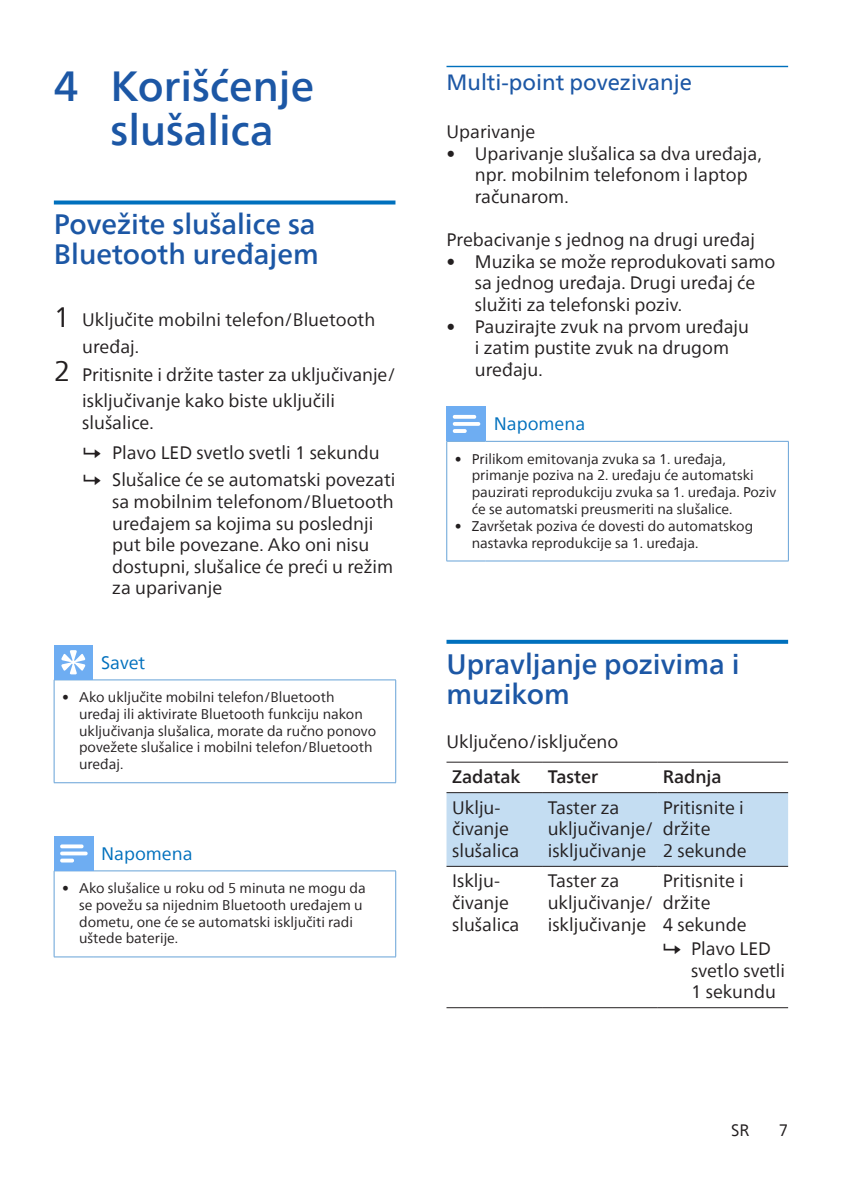
<style>
.page{position:relative;width:842px;height:1191px;background:#fff}
.page>*{position:absolute;margin:0;border:0;box-sizing:border-box;transform-origin:0 0}
.t1{font:500 42px/44px "Neue Frutiger World";color:#1c57a5;text-align:center}
.heading2{font:500 28px/30px "Neue Frutiger World";color:#1c57a5}
.head_3{font:22px "Neue Frutiger World";color:#1c57a5}
.Body{font:18px/21.6px "Neue Frutiger World";color:#231f20}
.Body-2{font:18px "Neue Frutiger World";color:#0070bd}
.Body-3{font:500 18px "Neue Frutiger World";color:#231f20}
.t2{font:16.4px "Neue Frutiger World";color:#231f20}
.t3{font:14px/16.8px "Neue Frutiger World";color:#231f20}
.s1{font-size:28px}
.s2{font-weight:300}
</style>
<div class="page">
<svg style="left:54px;top:200px;width:341px;height:4px"></svg>
<hr style="left:395px;top:680px;width:1px;height:102px;background:#66a2d7">
<hr style="left:54px;top:680px;width:1px;height:102px;background:#66a2d7">
<hr style="left:54px;top:782px;width:39px;height:1px;background:#66a2d7">
<hr style="left:93px;top:782px;width:303px;height:1px;background:#66a2d7">
<hr style="left:93px;top:679px;width:303px;height:1px;background:#66a2d7">
<hr style="left:54px;top:679px;width:39px;height:1px;background:#66a2d7">
<div style="left:54px;top:645px;width:39px;height:34px;background:#6eadf2"></div>
<svg style="left:61px;top:650px;width:24px;height:24px"></svg>
<hr style="left:395px;top:871px;width:1px;height:85px;background:#66a2d7">
<hr style="left:54px;top:871px;width:1px;height:85px;background:#66a2d7">
<hr style="left:54px;top:956px;width:39px;height:1px;background:#66a2d7">
<hr style="left:93px;top:956px;width:303px;height:1px;background:#66a2d7">
<hr style="left:93px;top:870px;width:303px;height:1px;background:#66a2d7">
<hr style="left:54px;top:870px;width:39px;height:1px;background:#66a2d7">
<div style="left:54px;top:836px;width:39px;height:34px;background:#6eadf2"></div>
<svg style="left:60px;top:844px;width:28px;height:18px"></svg>
<hr style="left:446px;top:66px;width:342px;height:1px;background:#0070bd">
<svg style="left:446px;top:640px;width:342px;height:4px"></svg>
<hr style="left:788px;top:441px;width:1px;height:120px;background:#66a2d7">
<hr style="left:446px;top:441px;width:1px;height:120px;background:#66a2d7">
<hr style="left:446px;top:560px;width:40px;height:1px;background:#66a2d7">
<hr style="left:486px;top:560px;width:303px;height:1px;background:#66a2d7">
<hr style="left:486px;top:441px;width:303px;height:1px;background:#66a2d7">
<hr style="left:446px;top:441px;width:40px;height:1px;background:#66a2d7">
<div style="left:446px;top:407px;width:40px;height:34px;background:#6eadf2"></div>
<svg style="left:453px;top:415px;width:27px;height:18px"></svg>
<div style="left:446px;top:793px;width:342px;height:73px;background:#c4ddf2"></div>
<hr style="left:446px;top:762px;width:96px;height:1px;background:#231f20">
<hr style="left:542px;top:762px;width:115px;height:1px;background:#231f20">
<hr style="left:657px;top:762px;width:131px;height:1px;background:#231f20">
<hr style="left:446px;top:792px;width:96px;height:1px;background:#231f20">
<hr style="left:542px;top:792px;width:115px;height:1px;background:#231f20">
<hr style="left:657px;top:792px;width:131px;height:1px;background:#231f20">
<hr style="left:446px;top:866px;width:96px;height:1px;background:#231f20">
<hr style="left:542px;top:866px;width:115px;height:1px;background:#231f20">
<hr style="left:657px;top:866px;width:131px;height:1px;background:#231f20">
<hr style="left:446px;top:1007px;width:96px;height:1px;background:#231f20">
<hr style="left:542px;top:1007px;width:115px;height:1px;background:#231f20">
<hr style="left:657px;top:1007px;width:131px;height:1px;background:#231f20">
<p class="t1" style="left:54px;top:65px;width:262px">4 Korišćenje slušalica</p>
<p class="heading2" style="left:54px;top:210px;width:266px">Povežite slušalice sa<br>Bluetooth uređajem</p>
<p class="Body" style="left:82px;top:307px;width:295px;line-height:26.6px;text-indent:-28px"><span class="s1">1</span> Uključite mobilni telefon/Bluetooth uređaj.</p>
<p class="Body" style="left:82px;top:361px;width:315px;line-height:26.6px;text-indent:-28px"><span class="s1">2</span> Pritisnite i držite taster za uključivanje/ isključivanje kako biste uključili</p>
<p class="Body" style="left:82px;top:412px;width:73px">slušalice.</p>
<p class="Body" style="left:112px;top:442px;width:269px">Plavo LED svetlo svetli 1 sekundu</p>
<p class="Body" style="left:112px;top:469px;width:285px">Slušalice će se automatski povezati sa mobilnim telefonom/Bluetooth uređajem sa kojima su poslednji put bile povezane. Ako oni nisu dostupni, slušalice će preći u režim za uparivanje</p>
<p class="Body-2" style="left:101px;top:648px;width:46px">Savet</p>
<p class="t3" style="left:79px;top:689px;width:299px;text-indent:-17px">• Ako uključite mobilni telefon/Bluetooth uređaj ili aktivirate Bluetooth funkciju nakon uključivanja slušalica, morate da ručno ponovo povežete slušalice i mobilni telefon/Bluetooth uređaj.</p>
<p class="Body-2" style="left:101px;top:839px;width:93px">Napomena</p>
<p class="t3" style="left:79px;top:880px;width:288px;text-indent:-17px">• Ako slušalice u roku od 5 minuta ne mogu da se povežu sa nijednim Bluetooth uređajem u dometu, one će se automatski isključiti radi uštede baterije.</p>
<p class="head_3" style="left:446px;top:65px;width:247px">Multi-point povezivanje</p>
<p class="Body" style="left:446px;top:121px;width:90px">Uparivanje</p>
<p class="Body" style="left:475px;top:143px;width:288px;text-indent:-28px"><span class="s2">•</span> Uparivanje slušalica sa dva uređaja, npr. mobilnim telefonom i laptop računarom.</p>
<p class="Body" style="left:446px;top:229px;width:310px">Prebacivanje s jednog na drugi uređaj</p>
<p class="Body" style="left:475px;top:251px;width:302px;text-indent:-28px"><span class="s2">•</span> Muzika se može reprodukovati samo sa jednog uređaja. Drugi uređaj će služiti za telefonski poziv.</p>
<p class="Body" style="left:475px;top:316px;width:276px;text-indent:-28px"><span class="s2">•</span> Pauzirajte zvuk na prvom uređaju i zatim pustite zvuk na drugom uređaju.</p>
<p class="Body-2" style="left:494px;top:410px;width:93px">Napomena</p>
<p class="t3" style="left:472px;top:450px;width:306px;text-indent:-17px">• Prilikom emitovanja zvuka sa 1. uređaja, primanje poziva na 2. uređaju će automatski pauzirati reprodukciju zvuka sa 1. uređaja. Poziv će se automatski preusmeriti na slušalice.</p>
<p class="t3" style="left:472px;top:517px;width:283px;text-indent:-17px">• Završetak poziva će dovesti do automatskog nastavka reprodukcije sa 1. uređaja.</p>
<p class="heading2" style="left:446px;top:649px;width:294px">Upravljanje pozivima i muzikom</p>
<p class="Body" style="left:446px;top:731px;width:173px">Uključeno/isključeno</p>
<p class="Body-3" style="left:452px;top:762px;width:70px">Zadatak</p>
<p class="Body-3" style="left:548px;top:762px;width:52px">Taster</p>
<p class="Body-3" style="left:663px;top:762px;width:60px">Radnja</p>
<p class="Body" style="left:452px;top:796px;width:69px">Uklju&shy;čivanje slušalica</p>
<p class="Body" style="left:548px;top:796px;width:107px">Taster za uključivanje/ isključivanje</p>
<p class="Body" style="left:663px;top:796px;width:85px">Pritisnite i držite<br>2 sekunde</p>
<p class="Body" style="left:452px;top:870px;width:69px">Isklju&shy;čivanje slušalica</p>
<p class="Body" style="left:548px;top:870px;width:107px">Taster za uključivanje/ isključivanje</p>
<p class="Body" style="left:663px;top:870px;width:85px">Pritisnite i držite<br>4 sekunde</p>
<p class="Body" style="left:691px;top:938px;width:96px">Plavo LED svetlo svetli<br>1 sekundu</p>
<p class="t2" style="left:731px;top:1117px;width:20px">SR</p>
<p class="t2" style="left:779px;top:1117px;width:11px">7</p>
</div>
